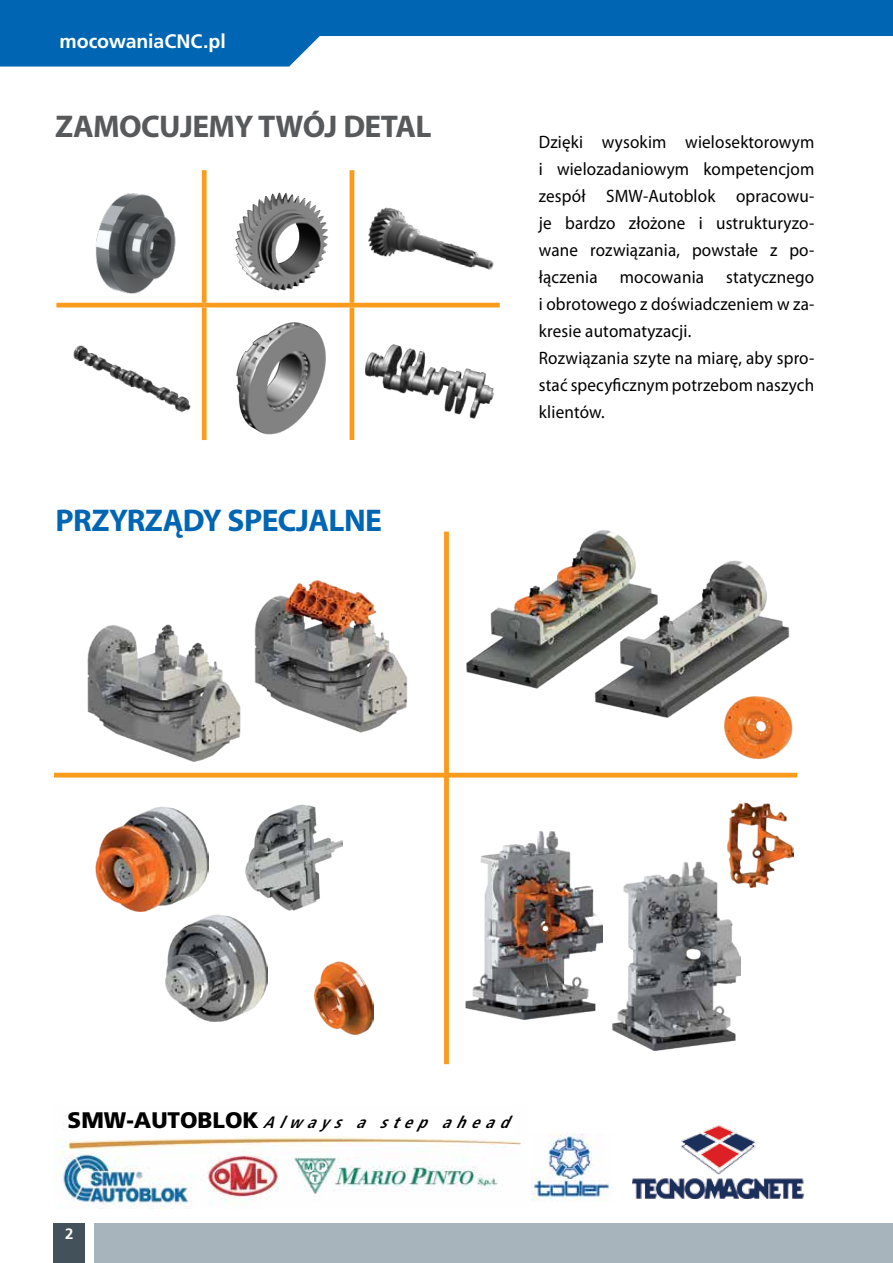
<style>
.page{position:relative;width:893px;height:1263px;background:#fff}
.page>*{position:absolute;margin:0;border:0;box-sizing:border-box;transform-origin:0 0}
.t1{font:700 31.5px "Myriad Pro";letter-spacing:-.02em;color:#58595b}
.t2{font:700 31.5px "Myriad Pro";letter-spacing:-.02em;color:#0066b3}
.t3{font:700 19.5px "Frutiger LT";letter-spacing:-.005em;color:#fff}
.t4{font:18px/27px "Myriad Pro";letter-spacing:.01em;color:#000;scale:.95 1}
.t5{font:italic 700 condensed 16.5px "Frutiger LT";color:#000}
.t6{font:700 15px "Frutiger LT";color:#fff}
.s1{font-weight:900;font-style:normal;font-stretch:normal;font-size:22.5px}
</style>
<div class="page">
<svg style="left:0;top:0;width:893px;height:67px;fill:#0066b3"></svg>
<div style="left:54px;top:1223px;width:31px;height:40px;background:#43525a"></div>
<div style="left:95px;top:1223px;width:798px;height:40px;background:#a7b4bb"></div>
<img style="left:90px;top:193px;width:90px;height:110px">
<img style="left:235px;top:192px;width:94px;height:99px">
<img style="left:368px;top:207px;width:126px;height:63px">
<img style="left:73px;top:345px;width:118px;height:68px">
<img style="left:236px;top:322px;width:90px;height:113px">
<img style="left:365px;top:344px;width:129px;height:75px">
<div style="left:202px;top:170px;width:5px;height:133px;background:#f99b1c"></div>
<hr style="left:350px;top:170px;width:4px;height:133px;background:#f99b1c">
<hr style="left:56px;top:303px;width:148px;height:4px;background:#f99b1c">
<hr style="left:204px;top:303px;width:148px;height:4px;background:#f99b1c">
<div style="left:202px;top:307px;width:5px;height:133px;background:#f99b1c"></div>
<hr style="left:352px;top:303px;width:148px;height:4px;background:#f99b1c">
<hr style="left:350px;top:307px;width:4px;height:133px;background:#f99b1c">
<div style="left:444px;top:531px;width:5px;height:533px;background:#f99b1c"></div>
<hr style="left:54px;top:773px;width:743px;height:4px;background:#f99b1c">
<img style="left:54px;top:1115px;width:467px;height:94px">
<div style="left:68px;top:1110px;width:446px;height:25px;background:#fff"></div>
<img style="left:728px;top:802px;width:65px;height:86px">
<img style="left:465px;top:831px;width:137px;height:189px">
<img style="left:612px;top:862px;width:128px;height:189px">
<img style="left:95px;top:807px;width:113px;height:105px">
<img style="left:246px;top:804px;width:97px;height:106px">
<img style="left:165px;top:914px;width:103px;height:107px">
<img style="left:314px;top:961px;width:59px;height:73px">
<img style="left:466px;top:530px;width:169px;height:159px">
<img style="left:592px;top:557px;width:198px;height:161px">
<img style="left:722px;top:694px;width:71px;height:66px">
<img style="left:87px;top:624px;width:154px;height:138px">
<img style="left:254px;top:580px;width:154px;height:153px">
<img style="left:632px;top:1125px;width:173px;height:73px">
<img style="left:531px;top:1133px;width:81px;height:68px">
<p class="t3" style="left:59px;top:30px;width:168px">mocowaniaCNC.pl</p>
<h1 class="t1" style="left:55px;top:106px;width:378px">ZAMOCUJEMY TWÓJ DETAL</h1>
<h1 class="t2" style="left:56px;top:500px;width:328px">PRZYRZĄDY SPECJALNE</h1>
<p class="t4" style="left:539px;top:128px;width:291px">Dzięki wysokim wielosektorowym i wielozadaniowym kompetencjom zespół SMW-Autoblok opracowu&shy;je bardzo złożone i ustrukturyzo&shy;wane rozwiązania, powstałe z po&shy;łączenia mocowania statycznego i obrotowego z doświadczeniem w za&shy;kresie automatyzacji.<br>Rozwiązania szyte na miarę, aby spro&shy;stać specyficznym potrzebom naszych klientów.</p>
<p class="t5" style="left:68px;top:1112px;width:452px"><span class="s1">SMW-AUTOBLOK</span> Always a step ahead</p>
<p class="t6" style="left:65px;top:1225px;width:10px">2</p>
</div>
